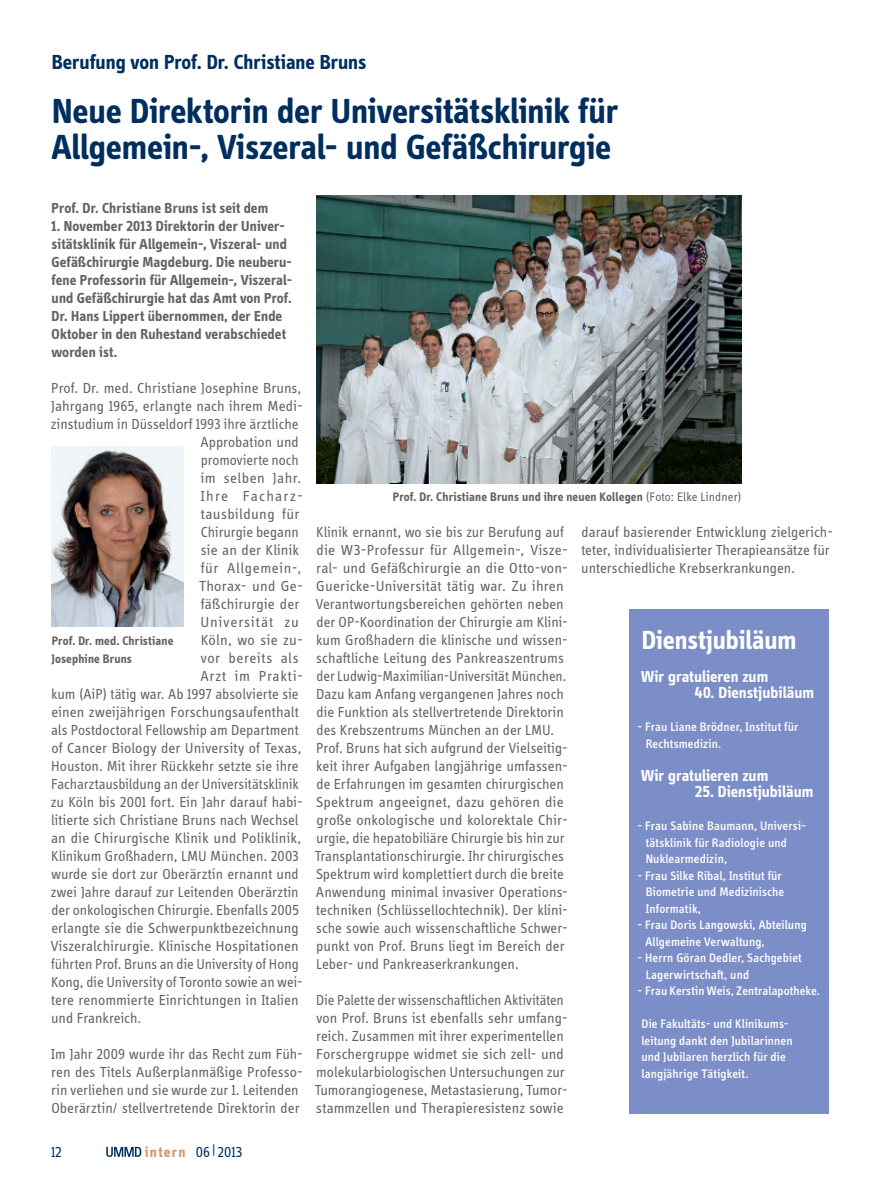
<style>
.page{position:relative;width:893px;height:1191px;background:#fff}
.page>*{position:absolute;margin:0;border:0;box-sizing:border-box;transform-origin:0 0}
.t1{font:700 36px/36px "Info Display OT";letter-spacing:-.005em;color:#002e5e}
.t2{font:700 27px "Info Display OT";color:#fff}
.t3{font:700 21px "Info Display OT";color:#002e5e}
.t4{font:700 16.5px "Info Display OT";letter-spacing:.005em;color:#fff}
.t5{font:15px/18px "Info Display OT";letter-spacing:.005em;color:#636366}
.t6{font:700 15px/18px "Info Display OT";letter-spacing:.005em;color:#636366}
.t7{font:15px "Info Display OT";letter-spacing:.04em;color:#636366}
.t8{font:15px "Info Display OT";color:#002e5e}
.t9{font:15px "Info Display OT";letter-spacing:.025em;color:#636366}
.t10{font:15px "Info Display OT";letter-spacing:.035em;color:#636366}
.t11{font:15px "Info Display OT";letter-spacing:.03em;color:#636366}
.t12{font:15px "Info Display OT";letter-spacing:.06em;color:#636366}
.t13{font:15px "Info Display OT";letter-spacing:.075em;color:#636366}
.t14{font:500 12.75px/16.5px "Info Display OT";letter-spacing:.01em;color:#fff}
.t15{font:700 12.75px/18px "Info Display OT";letter-spacing:.015em;color:#636366}
.s1{font-weight:400}
.s2{font-weight:700;color:#d39567}
</style>
<div class="page">
<img style="left:316px;top:195px;width:425px;height:288px">
<img style="left:51px;top:446px;width:133px;height:180px">
<div style="left:630px;top:609px;width:199px;height:504px;background:#7c8ec7"></div>
<svg style="left:106px;top:1146px;width:35px;height:11px"></svg>
<h3 class="t3" style="left:52px;top:49px;width:316px">Berufung von Prof. Dr. Christiane Bruns</h3>
<h1 class="t1" style="left:52px;top:93px;width:568px">Neue Direktorin der Universitätsklinik für<br>Allgemein-, Viszeral- und Gefäßchirurgie</h1>
<p class="t6" style="left:52px;top:199px;width:218px">Prof. Dr. Christiane Bruns ist seit dem</p>
<p class="t6" style="left:51px;top:217px;width:243px">1. November 2013 Direktorin der Univer&shy;sitätsklinik für Allgemein-, Viszeral- und Gefäßchirurgie Magdeburg. Die neuberu&shy;fene Professorin für Allgemein-, Viszeral&shy;und Gefäßchirurgie hat das Amt von Prof.<br>Dr. Hans Lippert übernommen, der Ende Oktober in den Ruhestand verabschiedet worden ist.</p>
<p class="t5" style="left:51px;top:379px;width:252px">Prof. Dr. med. Christiane Josephine Bruns,</p>
<p class="t5" style="left:51px;top:397px;width:253px">Jahrgang 1965, erlangte nach ihrem Medi-</p>
<p class="t5" style="left:51px;top:415px;width:249px">zinstudium in Düsseldorf 1993 ihre ärztliche</p>
<p class="t5" style="left:200px;top:433px;width:100px">Approbation und</p>
<p class="t5" style="left:201px;top:451px;width:100px">promovierte noch</p>
<p class="t11" style="left:201px;top:469px;width:102px">im selben Jahr.</p>
<p class="t13" style="left:201px;top:487px;width:104px">Ihre Facharz-</p>
<p class="t9" style="left:201px;top:505px;width:100px">tausbildung für</p>
<p class="t5" style="left:201px;top:523px;width:100px">Chirurgie begann</p>
<p class="t5" style="left:201px;top:541px;width:100px">sie an der Klinik</p>
<p class="t10" style="left:201px;top:559px;width:102px">für Allgemein-,</p>
<p class="t5" style="left:199px;top:577px;width:105px">Thorax- und Ge-</p>
<p class="t5" style="left:201px;top:595px;width:100px">fäßchirurgie der</p>
<p class="t12" style="left:201px;top:613px;width:100px">Universität zu</p>
<p class="t5" style="left:201px;top:631px;width:104px">Köln, wo sie zu-</p>
<p class="t7" style="left:201px;top:649px;width:99px">vor bereits als</p>
<p class="t7" style="left:200px;top:667px;width:104px">Arzt im Prakti-</p>
<p class="t5" style="left:51px;top:685px;width:249px">kum (AiP) tätig war. Ab 1997 absolvierte sie</p>
<p class="t5" style="left:51px;top:703px;width:249px">einen zweijährigen Forschungsaufenthalt</p>
<p class="t5" style="left:51px;top:721px;width:249px">als Postdoctoral Fellowship am Department</p>
<p class="t5" style="left:51px;top:739px;width:252px">of Cancer Biology der University of Texas,</p>
<p class="t5" style="left:51px;top:757px;width:249px">Houston. Mit ihrer Rückkehr setzte sie ihre</p>
<p class="t5" style="left:51px;top:775px;width:249px">Facharztausbildung an der Universitätsklinik</p>
<p class="t5" style="left:51px;top:793px;width:253px">zu Köln bis 2001 fort. Ein Jahr darauf habi-</p>
<p class="t5" style="left:51px;top:811px;width:249px">litierte sich Christiane Bruns nach Wechsel</p>
<p class="t5" style="left:51px;top:829px;width:252px">an die Chirurgische Klinik und Poliklinik,</p>
<p class="t5" style="left:51px;top:847px;width:249px">Klinikum Großhadern, LMU München. 2003</p>
<p class="t5" style="left:51px;top:865px;width:249px">wurde sie dort zur Oberärztin ernannt und</p>
<p class="t5" style="left:51px;top:883px;width:249px">zwei Jahre darauf zur Leitenden Oberärztin</p>
<p class="t5" style="left:51px;top:901px;width:249px">der onkologischen Chirurgie. Ebenfalls 2005</p>
<p class="t5" style="left:51px;top:919px;width:249px">erlangte sie die Schwerpunktbezeichnung</p>
<p class="t5" style="left:51px;top:937px;width:249px">Viszeralchirurgie. Klinische Hospitationen</p>
<p class="t5" style="left:51px;top:955px;width:249px">führten Prof. Bruns an die University of Hong</p>
<p class="t5" style="left:51px;top:973px;width:253px">Kong, die University of Toronto sowie an wei-</p>
<p class="t5" style="left:51px;top:991px;width:249px">tere renommierte Einrichtungen in Italien</p>
<p class="t5" style="left:51px;top:1009px;width:92px">und Frankreich.</p>
<p class="t5" style="left:51px;top:1045px;width:253px">Im Jahr 2009 wurde ihr das Recht zum Füh&shy;ren des Titels Außerplanmäßige Professo&shy;rin verliehen und sie wurde zur 1. Leitenden Oberärztin/ stellvertretende Direktorin der</p>
<p class="t15" style="left:393px;top:488px;width:350px">Prof. Dr. Christiane Bruns und ihre neuen Kollegen <span class="s1">(Foto: Elke Lindner)</span></p>
<p class="t5" style="left:315px;top:523px;width:255px">Klinik ernannt, wo sie bis zur Berufung auf die W3-Professur für Allgemein-, Visze&shy;ral- und Gefäßchirurgie an die Otto-von-Guericke-Universität tätig war. Zu ihren Verantwortungsbereichen gehörten neben der OP-Koordination der Chirurgie am Klini&shy;kum Großhadern die klinische und wissen&shy;schaftliche Leitung des Pankreaszentrums der Ludwig-Maximilian-Universität München.<br>Dazu kam Anfang vergangenen Jahres noch die Funktion als stellvertretende Direktorin des Krebszentrums München an der LMU.<br>Prof. Bruns hat sich aufgrund der Vielseitig&shy;keit ihrer Aufgaben langjährige umfassen&shy;de Erfahrungen im gesamten chirurgischen Spektrum angeeignet, dazu gehören die große onkologische und kolorektale Chir&shy;urgie, die hepatobiliäre Chirurgie bis hin zur Transplantationschirurgie. Ihr chirurgisches Spektrum wird komplettiert durch die breite Anwendung minimal invasiver Operations&shy;techniken (Schlüssellochtechnik). Der klini&shy;sche sowie auch wissenschaftliche Schwer&shy;punkt von Prof. Bruns liegt im Bereich der Leber- und Pankreaserkrankungen.</p>
<p class="t5" style="left:315px;top:991px;width:255px">Die Palette der wissenschaftlichen Aktivitäten von Prof. Bruns ist ebenfalls sehr umfang&shy;reich. Zusammen mit ihrer experimentellen Forschergruppe widmet sie sich zell- und molekularbiologischen Untersuchungen zur Tumorangiogenese, Metastasierung, Tumor&shy;stammzellen und Therapieresistenz sowie</p>
<p class="t5" style="left:581px;top:523px;width:253px">darauf basierender Entwicklung zielgerich&shy;teter, individualisierter Therapieansätze für unterschiedliche Krebserkrankungen.</p>
<p class="t15" style="left:52px;top:632px;width:123px">Prof. Dr. med. Christiane<br>Josephine Bruns</p>
<h2 class="t2" style="left:642px;top:623px;width:156px">Dienstjubiläum</h2>
<p class="t4" style="left:641px;top:666px;width:129px">Wir gratulieren zum</p>
<p class="t4" style="left:695px;top:682px;width:121px">40. Dienstjubiläum</p>
<p class="t14" style="left:646px;top:718px;width:154px;text-indent:-8px">- Frau Liane Brödner, Institut für<br>Rechtsmedizin.</p>
<p class="t4" style="left:641px;top:765px;width:129px">Wir gratulieren zum</p>
<p class="t4" style="left:695px;top:781px;width:120px">25. Dienstjubiläum</p>
<p class="t14" style="left:646px;top:817px;width:162px;text-indent:-8px">- Frau Sabine Baumann, Universi&shy;tätsklinik für Radiologie und<br>Nuklearmedizin,</p>
<p class="t14" style="left:646px;top:867px;width:140px;text-indent:-8px">- Frau Silke Ribal, Institut für<br>Biometrie und Medizinische<br>Informatik,</p>
<p class="t14" style="left:645px;top:916px;width:163px;text-indent:-8px">- Frau Doris Langowski, Abteilung<br>Allgemeine Verwaltung,</p>
<p class="t14" style="left:646px;top:949px;width:157px;text-indent:-8px">- Herrn Göran Dedler, Sachgebiet<br>Lagerwirtschaft, und</p>
<p class="t14" style="left:637px;top:982px;width:184px">- Frau Kerstin Weis, Zentralapotheke.</p>
<p class="t14" style="left:641px;top:1015px;width:153px">Die Fakultäts- und Klinikums&shy;leitung dankt den Jubilarinnen und Jubilaren herzlich für die langjährige Tätigkeit.</p>
<p class="t8" style="left:51px;top:1143px;width:12px">12</p>
<p class="t8" style="left:145px;top:1143px;width:99px"><span class="s2">intern</span> 06|2013</p>
</div>
